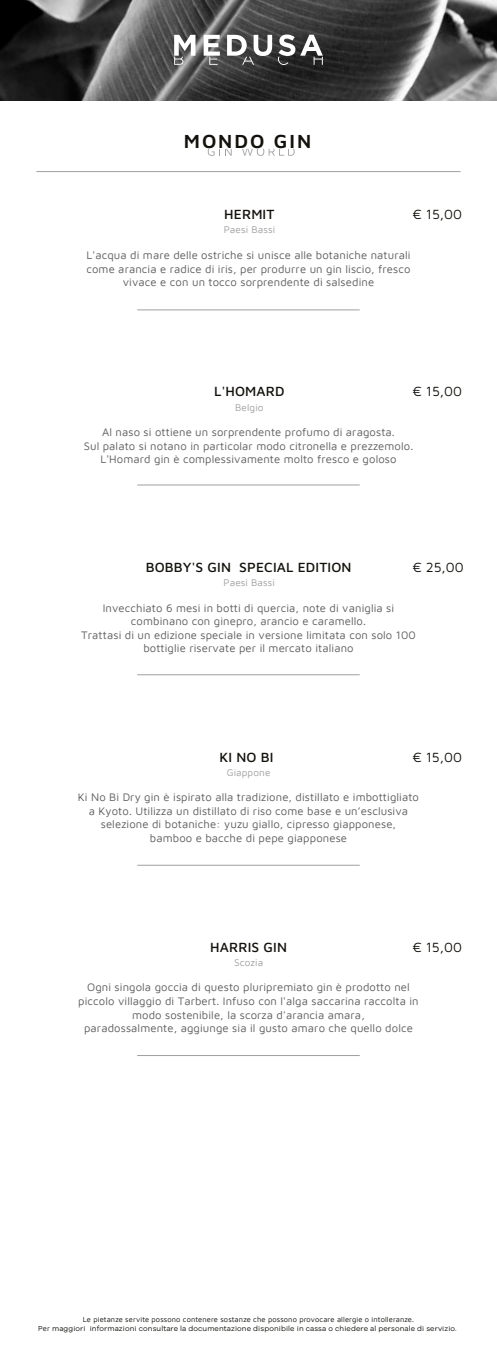
<style>
.page{position:relative;width:497px;height:1347px;background:#fff}
.page>*{position:absolute;margin:0;border:0;box-sizing:border-box;transform-origin:0 0}
.t1{font:600 19.5px "Maven Pro";letter-spacing:.1em;color:#13110c}
.t2{font:500 13.75px "Maven Pro";letter-spacing:.01em;color:#13110c}
.t3{font:13.75px "Maven Pro";color:#13110c}
.t4{font:11.25px/13.5px "Maven Pro";letter-spacing:.01em;color:#5d5d5d;text-align:center}
.t5{font:10px "Maven Pro";letter-spacing:.01em;color:#a0a0a0}
.t6{font:7.5px "Galyon";letter-spacing:.015em;color:#13110c}
.t7{font:7.5px "Maven Pro";letter-spacing:.015em;color:#13110c}
.s1{font-family:"Maven Pro"}
</style>
<div class="page">
<hr style="left:137px;top:309px;width:222px;height:1px;background:#a0a0a0">
<hr style="left:36px;top:171px;width:424px;height:1px;background:#a0a0a0">
<svg style="left:242px;top:149px;width:52px;height:7px"></svg>
<svg style="left:207px;top:149px;width:24px;height:7px"></svg>
<hr style="left:137px;top:484px;width:222px;height:1px;background:#a0a0a0">
<img style="left:0;top:0;width:496px;height:100px">
<svg style="left:174px;top:35px;width:21px;height:30px"></svg>
<svg style="left:203px;top:35px;width:16px;height:30px"></svg>
<svg style="left:227px;top:34px;width:95px;height:31px"></svg>
<hr style="left:137px;top:674px;width:222px;height:1px;background:#a0a0a0">
<hr style="left:137px;top:864px;width:222px;height:1px;background:#a0a0a0">
<hr style="left:137px;top:1055px;width:222px;height:1px;background:#a0a0a0">
<h1 class="t1" style="left:183px;top:128px;width:129px">MONDO GIN</h1>
<p class="t2" style="left:224px;top:205px;width:52px">HERMIT</p>
<p class="t5" style="left:223px;top:223px;width:53px">Paesi Bassi</p>
<p class="t3" style="left:412px;top:205px;width:51px">€ 15,00</p>
<p class="t4" style="left:86px;top:248px;width:325px">L'acqua di mare delle ostriche si unisce alle botaniche naturali come arancia e radice di iris, per produrre un gin liscio, fresco vivace e con un tocco sorprendente di salsedine</p>
<p class="t2" style="left:214px;top:382px;width:72px">L'HOMARD</p>
<p class="t5" style="left:235px;top:400px;width:30px">Belgio</p>
<p class="t3" style="left:412px;top:382px;width:51px">€ 15,00</p>
<p class="t4" style="left:84px;top:425px;width:331px">Al naso si ottiene un sorprendente profumo di aragosta.<br>Sul palato si notano in particolar modo citronella e prezzemolo.<br>L'Homard gin è complessivamente molto fresco e goloso</p>
<p class="t2" style="left:145px;top:558px;width:207px">BOBBY'S GIN SPECIAL EDITION</p>
<p class="t5" style="left:223px;top:576px;width:53px">Paesi Bassi</p>
<p class="t3" style="left:412px;top:558px;width:53px">€ 25,00</p>
<p class="t4" style="left:81px;top:600px;width:335px">Invecchiato 6 mesi in botti di quercia, note di vaniglia si combinano con ginepro, arancio e caramello.<br>Trattasi di un edizione speciale in versione limitata con solo 100 bottiglie riservate per il mercato italiano</p>
<p class="t2" style="left:219px;top:747px;width:55px">KI NO BI</p>
<p class="t5" style="left:226px;top:765px;width:45px">Giappone</p>
<p class="t3" style="left:412px;top:747px;width:51px">€ 15,00</p>
<p class="t4" style="left:78px;top:790px;width:342px">Ki No Bi Dry gin è ispirato alla tradizione, distillato e imbottigliato a Kyoto. Utilizza un distillato di riso come base e un’esclusiva selezione di botaniche: yuzu giallo, cipresso giapponese,<br>bamboo e bacche di pepe giapponese</p>
<p class="t2" style="left:210px;top:937px;width:78px">HARRIS GIN</p>
<p class="t5" style="left:234px;top:955px;width:31px">Scozia</p>
<p class="t3" style="left:412px;top:937px;width:51px">€ 15,00</p>
<p class="t4" style="left:78px;top:980px;width:341px">Ogni singola goccia di questo pluripremiato gin è prodotto nel piccolo villaggio di Tarbert. Infuso con l'alga saccarina raccolta in modo sostenibile, la scorza d'arancia amara,<br>paradossalmente, aggiunge sia il gusto amaro che quello dolce</p>
<p class="t7" style="left:83px;top:1313px;width:332px">Le pietanze servite possono contenere sostanze che possono provocare allergie o intolleranze.</p>
<p class="t6" style="left:38px;top:1322px;width:419px"><span class="s1">Per</span> maggiori informazioni consultare la documentazione disponibile in cassa o chiedere al personale di servizio.</p>
</div>
